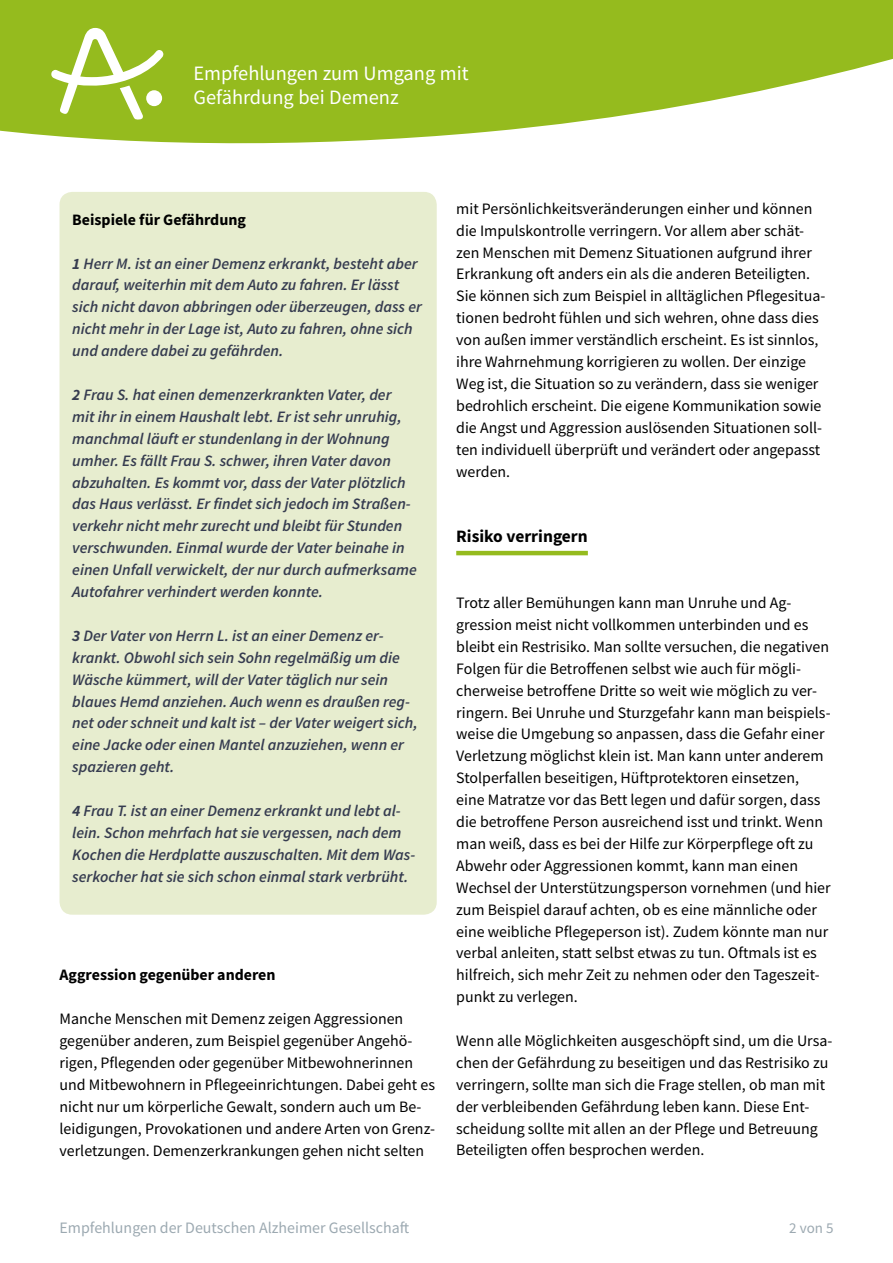
<style>
.page{position:relative;width:893px;height:1263px;background:#fff}
.page>*{position:absolute;margin:0;border:0;box-sizing:border-box;transform-origin:0 0}
.t1{font:20.4px/24.5px "Source Sans Pro";color:#fff}
.Zwischenüberschrift{font:700 17.4px "Source Sans Pro";color:#000}
.fließtext_ohne-Absta{font:15.9px/21.9px "Source Sans Pro";color:#000}
.Fließtext_Kasten_sem{font:italic 600 15.9px/21.9px "Source Sans Pro";color:#363c50}
.Zwischenüberschrift-2{font:700 15.9px "Source Sans Pro";color:#000}
.t2{font:15.9px "Source Sans Pro";color:#9ca9b1}
.t3{font:15px "Source Sans Pro";color:#9ca9b1}
.s1{font-weight:700}
</style>
<div class="page">
<svg style="left:0;top:0;width:893px;height:143px;fill:#95bb1e"></svg>
<svg style="left:51px;top:28px;width:112px;height:92px"></svg>
<hr style="left:456px;top:551px;width:132px;height:4px;background:#95bb1e">
<div style="left:60px;top:192px;width:377px;height:723px;background:#e7edcf;border-radius:13px"></div>
<p class="t1" style="left:193px;top:61px;width:277px">Empfehlungen zum Umgang mit<br>Gefährdung bei Demenz</p>
<p class="Zwischenüberschrift-2" style="left:72px;top:209px;width:175px">Beispiele für Gefährdung</p>
<p class="Fließtext_Kasten_sem" style="left:72px;top:252px;width:351px"><span class="s1">1</span> Herr M. ist an einer Demenz erkrankt, besteht aber darauf, weiterhin mit dem Auto zu fahren. Er lässt sich nicht davon abbringen oder überzeugen, dass er nicht mehr in der Lage ist, Auto zu fahren, ohne sich und andere dabei zu gefährden.</p>
<p class="Fließtext_Kasten_sem" style="left:72px;top:384px;width:346px"><span class="s1">2</span> Frau S. hat einen demenzerkrankten Vater, der mit ihr in einem Haushalt lebt. Er ist sehr unruhig, manchmal läuft er stundenlang in der Wohnung umher. Es fällt Frau S. schwer, ihren Vater davon abzuhalten. Es kommt vor, dass der Vater plötzlich das Haus verlässt. Er findet sich jedoch im Straßen&shy;verkehr nicht mehr zurecht und bleibt für Stunden verschwunden. Einmal wurde der Vater beinahe in einen Unfall verwickelt, der nur durch aufmerksame Autofahrer verhindert werden konnte.</p>
<p class="Fließtext_Kasten_sem" style="left:72px;top:624px;width:347px"><span class="s1">3</span> Der Vater von Herrn L. ist an einer Demenz er&shy;krankt. Obwohl sich sein Sohn regelmäßig um die Wäsche kümmert, will der Vater täglich nur sein blaues Hemd anziehen. Auch wenn es draußen reg&shy;net oder schneit und kalt ist – der Vater weigert sich, eine Jacke oder einen Mantel anzuziehen, wenn er spazieren geht.</p>
<p class="Fließtext_Kasten_sem" style="left:72px;top:800px;width:345px"><span class="s1">4</span> Frau T. ist an einer Demenz erkrankt und lebt al&shy;lein. Schon mehrfach hat sie vergessen, nach dem Kochen die Herdplatte auszuschalten. Mit dem Was&shy;serkocher hat sie sich schon einmal stark verbrüht.</p>
<p class="Zwischenüberschrift-2" style="left:60px;top:964px;width:218px">Aggression gegenüber anderen</p>
<p class="fließtext_ohne-Absta" style="left:60px;top:1008px;width:377px">Manche Menschen mit Demenz zeigen Aggressionen gegenüber anderen, zum Beispiel gegenüber Angehö&shy;rigen, Pflegenden oder gegenüber Mitbewohnerinnen und Mitbewohnern in Pflegeeinrichtungen. Dabei geht es nicht nur um körperliche Gewalt, sondern auch um Be&shy;leidigungen, Provokationen und andere Arten von Grenz&shy;verletzungen. Demenzerkrankungen gehen nicht selten</p>
<p class="fließtext_ohne-Absta" style="left:456px;top:197px;width:371px">mit Persönlichkeitsveränderungen einher und können die Impulskontrolle verringern. Vor allem aber schät&shy;zen Menschen mit Demenz Situationen aufgrund ihrer Erkrankung oft anders ein als die anderen Beteiligten.<br>Sie können sich zum Beispiel in alltäglichen Pflegesitua&shy;tionen bedroht fühlen und sich wehren, ohne dass dies von außen immer verständlich erscheint. Es ist sinnlos, ihre Wahrnehmung korrigieren zu wollen. Der einzige Weg ist, die Situation so zu verändern, dass sie weniger bedrohlich erscheint. Die eigene Kommunikation sowie die Angst und Aggression auslösenden Situationen soll&shy;ten individuell überprüft und verändert oder angepasst werden.</p>
<p class="Zwischenüberschrift" style="left:456px;top:525px;width:133px">Risiko verringern</p>
<p class="fließtext_ohne-Absta" style="left:456px;top:592px;width:376px">Trotz aller Bemühungen kann man Unruhe und Ag&shy;gression meist nicht vollkommen unterbinden und es bleibt ein Restrisiko. Man sollte versuchen, die negativen Folgen für die Betroffenen selbst wie auch für mögli&shy;cherweise betroffene Dritte so weit wie möglich zu ver&shy;ringern. Bei Unruhe und Sturzgefahr kann man beispiels&shy;weise die Umgebung so anpassen, dass die Gefahr einer Verletzung möglichst klein ist. Man kann unter anderem Stolperfallen beseitigen, Hüftprotektoren einsetzen, eine Matratze vor das Bett legen und dafür sorgen, dass die betroffene Person ausreichend isst und trinkt. Wenn man weiß, dass es bei der Hilfe zur Körperpflege oft zu Abwehr oder Aggressionen kommt, kann man einen Wechsel der Unterstützungsperson vornehmen (und hier zum Beispiel darauf achten, ob es eine männliche oder eine weibliche Pflegeperson ist). Zudem könnte man nur verbal anleiten, statt selbst etwas zu tun. Oftmals ist es hilfreich, sich mehr Zeit zu nehmen oder den Tageszeit&shy;punkt zu verlegen.</p>
<p class="fließtext_ohne-Absta" style="left:456px;top:1030px;width:378px">Wenn alle Möglichkeiten ausgeschöpft sind, um die Ursa&shy;chen der Gefährdung zu beseitigen und das Restrisiko zu verringern, sollte man sich die Frage stellen, ob man mit der verbleibenden Gefährdung leben kann. Diese Ent&shy;scheidung sollte mit allen an der Pflege und Betreuung Beteiligten offen besprochen werden.</p>
<p class="t2" style="left:60px;top:1218px;width:351px">Empfehlungen der Deutschen Alzheimer Gesellschaft</p>
<p class="t3" style="left:789px;top:1219px;width:46px">2 von 5</p>
</div>
